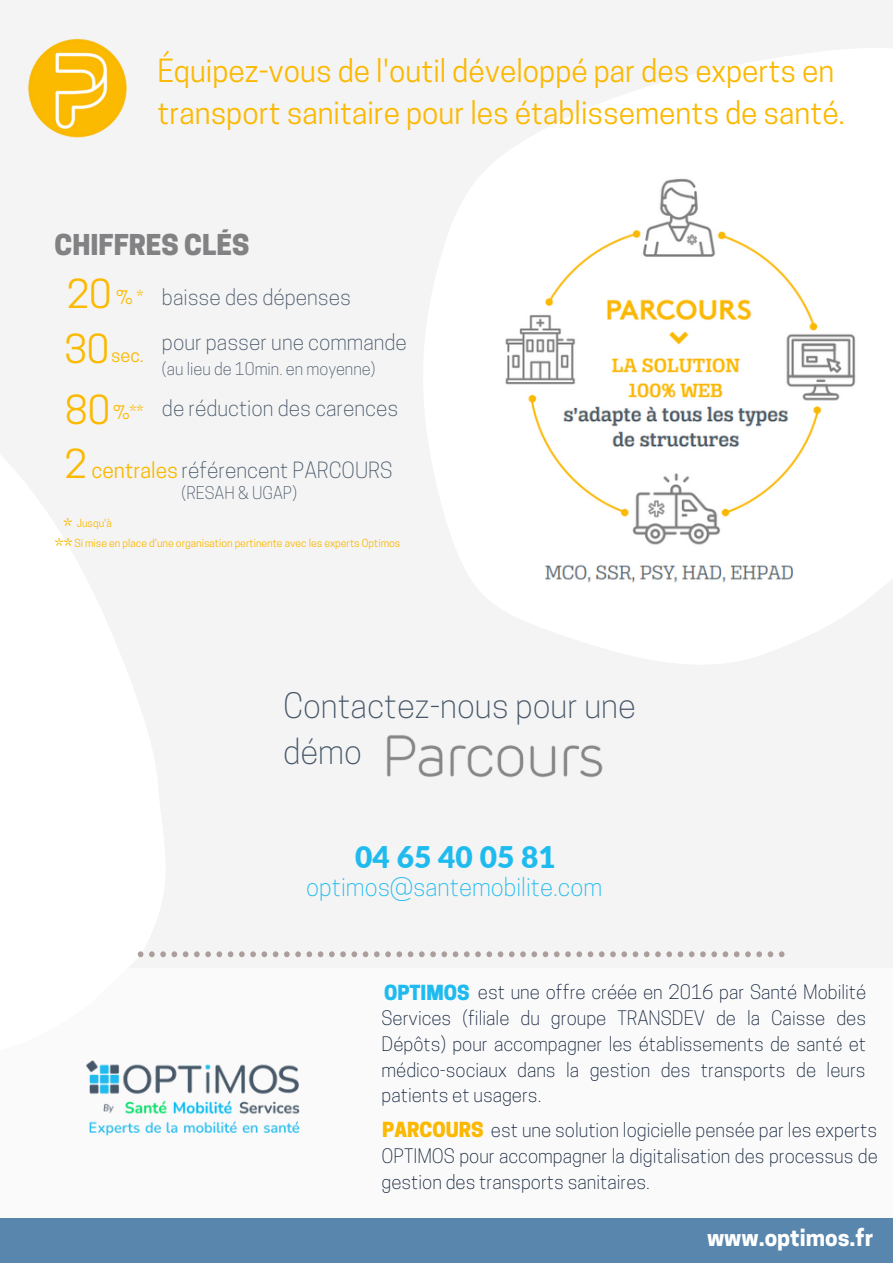
<style>
.page{position:relative;width:893px;height:1264px;background:#fff}
.page>*{position:absolute;margin:0;border:0;box-sizing:border-box;transform-origin:0 0}
.t1{font:37.5px "Cooper Hewitt";color:#fbb901}
.t2{font:300 33px/46px "Cooper Hewitt";color:#475769}
.t3{font:30px/41.5px "Cooper Hewitt";color:#fbb904}
.t4{font:900 29.85px "Lato";color:#1fbbef}
.t5{font:800 27px "Cooper Hewitt";color:#828284}
.t6{font:300 24px "Cooper Hewitt";color:#1fbbef}
.t7{font:700 22.5px "Cooper Hewitt";color:#fff}
.t8{font:300 21px/45.2px "Cooper Hewitt";color:#475769}
.t9{font:300 18.75px/25.8px "Cooper Hewitt";color:#15253d;text-align:justify}
.t10{font:18px "Cooper Hewitt";color:#fbb901}
.t11{font:300 16.5px "Cooper Hewitt";color:#475769}
.t12{font:10.5px "Cooper Hewitt";color:#fbb901}
.s1{font-weight:400;font-size:37.5px;color:#fbb901}
.s2{font-weight:400;color:#fbb901}
.s3{font-size:22.5px}
.s4{font-weight:800;font-size:19.5px;color:#1fbbef}
.s5{font-weight:800;font-size:19.5px;color:#fbb901}
</style>
<div class="page">
<div style="left:0;top:0;width:892px;height:1262px;background:#f4f4f4"></div>
<svg style="left:424px;top:48px;width:468px;height:616px;fill:#fff"></svg>
<svg style="left:0;top:455px;width:165px;height:474px;fill:#fff"></svg>
<svg style="left:435px;top:951px;width:349px;height:6px"></svg>
<div style="left:0;top:967px;width:892px;height:284px;background:#fff"></div>
<div style="left:0;top:1217px;width:892px;height:45px;background:#5986ad"></div>
<img style="left:485px;top:172px;width:381px;height:420px">
<img style="left:28px;top:38px;width:99px;height:100px">
<img style="left:387px;top:735px;width:216px;height:43px">
<img style="left:0;top:929px;width:435px;height:289px">
<h3 class="t3" style="left:157px;top:54px;width:689px">Equipez-vous de l'outil développé par des experts en transport sanitaire pour les établissements de santé.</h3>
<h3 class="t5" style="left:55px;top:234px;width:196px">CHIFFRES CLÉS</h3>
<h1 class="t1" style="left:67px;top:280px;width:46px">20</h1>
<p class="t8" style="left:162px;top:277px;width:246px">baisse des dépenses<br>pour passer une commande</p>
<p class="t11" style="left:162px;top:362px;width:215px">(au lieu de 10min. en moyenne)</p>
<p class="t8" style="left:162px;top:388px;width:238px">de réduction des carences</p>
<p class="t10" style="left:116px;top:290px;width:29px">%*</p>
<h1 class="t1" style="left:64px;top:335px;width:46px">30</h1>
<p class="t10" style="left:111px;top:348px;width:34px">sec.</p>
<h1 class="t1" style="left:65px;top:395px;width:46px">80</h1>
<p class="t8" style="left:64px;top:450px;width:330px"><span class="s1">2</span> <span class="s2">centrales</span> référencent PARCOURS</p>
<p class="t11" style="left:181px;top:486px;width:117px">(RESAH &amp; UGAP)</p>
<p class="t12" style="left:55px;top:539px;width:347px"><span class="s3">**</span> Si mise en place d'une organisation pertinente avec les experts Optimos</p>
<p class="t10" style="left:113px;top:405px;width:32px">%**</p>
<p class="t12" style="left:64px;top:519px;width:50px"><span class="s3">*</span> Jusqu'à</p>
<h2 class="t2" style="left:283px;top:686px;width:354px">Contactez-nous pour une démo</h2>
<h3 class="t4" style="left:355px;top:838px;width:202px">04 65 40 05 81</h3>
<p class="t6" style="left:306px;top:877px;width:297px">optimos@santemobilite.com</p>
<p class="t9" style="left:381px;top:981px;width:486px"><span class="s4">OPTIMOS</span> est une offre créée en 2016 par Santé Mobilité Services (filiale du groupe TRANSDEV de la Caisse des Dépôts) pour accompagner les établissements de santé et médico-sociaux dans la gestion des transports de leurs patients et usagers.</p>
<p class="t9" style="left:381px;top:1119px;width:497px"><span class="s5">PARCOURS</span> est une solution logicielle pensée par les experts OPTIMOS pour accompagner la digitalisation des processus de gestion des transports sanitaires.</p>
<p class="t7" style="left:707px;top:1228px;width:168px">www.optimos.fr</p>
</div>
